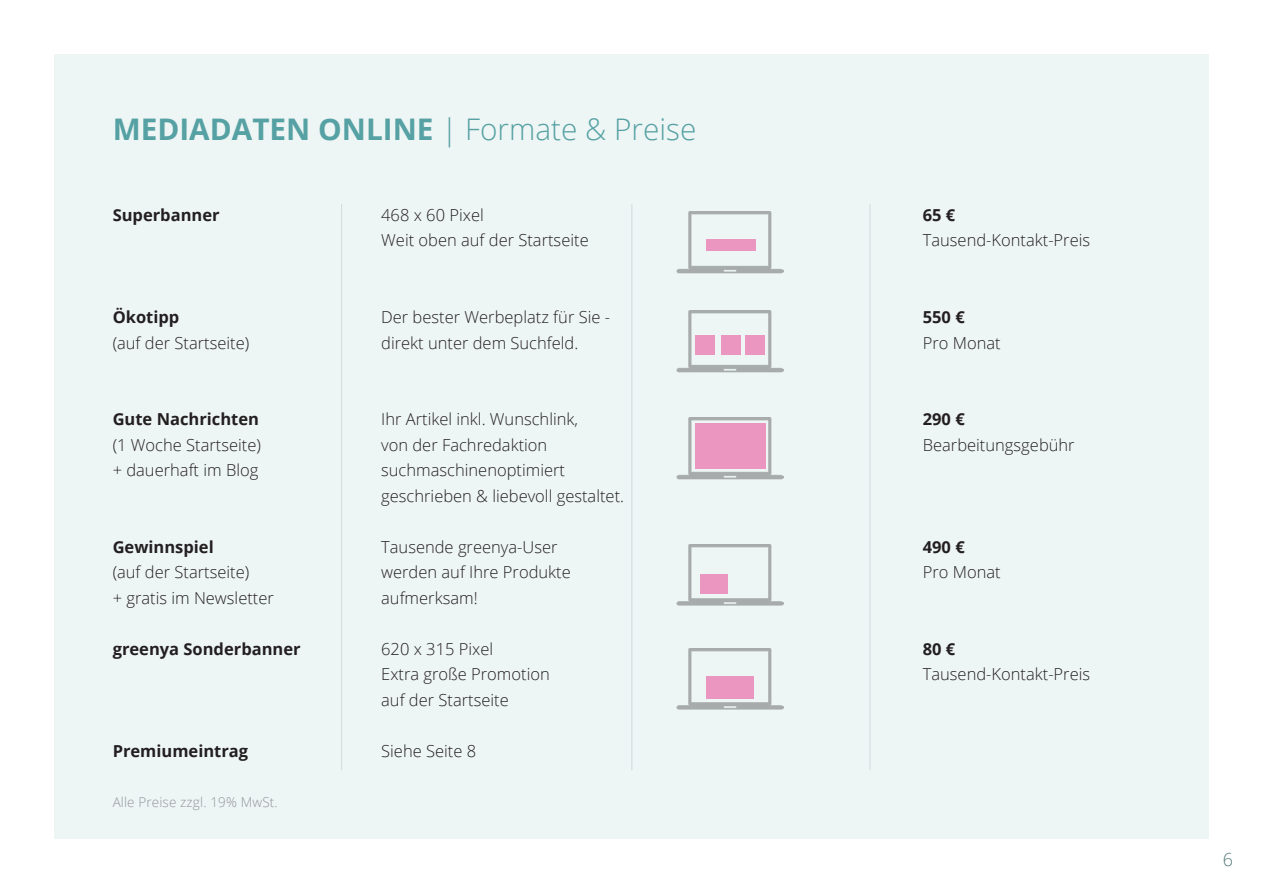
<style>
.page{position:relative;width:1263px;height:893px;background:#fff}
.page>*{position:absolute;margin:0;border:0;box-sizing:border-box;transform-origin:0 0}
.t1{font:700 29.7px "Open Sans";color:#56a1a3}
.t2{font:300 18px "Open Sans";color:#567c7a}
.t3{font:300 16.5px "Open Sans";color:#231f20}
.t4{font:700 16.5px "Open Sans";color:#231f20}
.t5{font:300 13.5px "Open Sans";letter-spacing:.01em;color:#939598}
.s1{font-weight:300}
</style>
<div class="page">
<div style="left:54px;top:54px;width:1155px;height:785px;background:#eef5f5"></div>
<img style="left:677px;top:212px;width:106px;height:62px">
<img style="left:677px;top:310px;width:106px;height:63px">
<img style="left:677px;top:417px;width:106px;height:63px">
<img style="left:677px;top:544px;width:106px;height:62px">
<img style="left:677px;top:648px;width:106px;height:62px">
<hr style="left:341px;top:204px;width:1px;height:566px;background:#a2b2b1">
<hr style="left:631px;top:204px;width:1px;height:566px;background:#a2b2b1">
<hr style="left:870px;top:204px;width:1px;height:566px;background:#a2b2b1">
<div style="left:706px;top:240px;width:50px;height:11px;background:#eb96c1"></div>
<div style="left:696px;top:423px;width:70px;height:46px;background:#eb96c1"></div>
<div style="left:745px;top:336px;width:19px;height:19px;background:#eb96c1"></div>
<div style="left:706px;top:676px;width:48px;height:23px;background:#eb96c1"></div>
<div style="left:700px;top:574px;width:28px;height:19px;background:#eb96c1"></div>
<div style="left:721px;top:335px;width:19px;height:20px;background:#eb96c1"></div>
<div style="left:696px;top:335px;width:19px;height:20px;background:#eb96c1"></div>
<p class="t1" style="left:113px;top:109px;width:585px">MEDIADATEN ONLINE <span class="s1">| Formate &amp; Preise</span></p>
<p class="t4" style="left:113px;top:203px;width:108px">Superbanner</p>
<p class="t3" style="left:381px;top:204px;width:104px">468 x 60 Pixel</p>
<p class="t4" style="left:923px;top:203px;width:34px">65 €</p>
<p class="t3" style="left:381px;top:229px;width:209px">Weit oben auf der Startseite</p>
<p class="t3" style="left:923px;top:229px;width:169px">Tausend-Kontakt-Preis</p>
<p class="t4" style="left:113px;top:305px;width:68px">Ökotipp</p>
<p class="t3" style="left:381px;top:306px;width:230px">Der bester Werbeplatz für Sie -</p>
<p class="t4" style="left:923px;top:305px;width:43px">550 €</p>
<p class="t3" style="left:113px;top:331px;width:138px">(auf der Startseite)</p>
<p class="t3" style="left:381px;top:331px;width:199px">direkt unter dem Suchfeld.</p>
<p class="t3" style="left:923px;top:331px;width:79px">Pro Monat</p>
<p class="t4" style="left:113px;top:407px;width:148px">Gute Nachrichten</p>
<p class="t3" style="left:381px;top:408px;width:198px">Ihr Artikel inkl. Wunschlink,</p>
<p class="t4" style="left:923px;top:407px;width:43px">290 €</p>
<p class="t3" style="left:113px;top:433px;width:150px">(1 Woche Startseite)</p>
<p class="t3" style="left:381px;top:433px;width:168px">von der Fachredaktion</p>
<p class="t3" style="left:923px;top:433px;width:153px">Bearbeitungsgebühr</p>
<p class="t3" style="left:113px;top:459px;width:147px">+ dauerhaft im Blog</p>
<p class="t3" style="left:381px;top:459px;width:185px">suchmaschinenoptimiert</p>
<p class="t3" style="left:381px;top:484px;width:244px">geschrieben &amp; liebevoll gestaltet.</p>
<p class="t4" style="left:113px;top:535px;width:102px">Gewinnspiel</p>
<p class="t3" style="left:381px;top:535px;width:178px">Tausende greenya-User</p>
<p class="t4" style="left:923px;top:535px;width:43px">490 €</p>
<p class="t3" style="left:113px;top:561px;width:138px">(auf der Startseite)</p>
<p class="t3" style="left:381px;top:561px;width:191px">werden auf Ihre Produkte</p>
<p class="t3" style="left:923px;top:561px;width:79px">Pro Monat</p>
<p class="t3" style="left:113px;top:586px;width:163px">+ gratis im Newsletter</p>
<p class="t3" style="left:381px;top:586px;width:98px">aufmerksam!</p>
<p class="t4" style="left:113px;top:637px;width:189px">greenya Sonderbanner</p>
<p class="t3" style="left:381px;top:637px;width:114px">620 x 315 Pixel</p>
<p class="t4" style="left:923px;top:637px;width:34px">80 €</p>
<p class="t3" style="left:381px;top:663px;width:170px">Extra große Promotion</p>
<p class="t3" style="left:923px;top:663px;width:169px">Tausend-Kontakt-Preis</p>
<p class="t3" style="left:381px;top:688px;width:129px">auf der Startseite</p>
<p class="t4" style="left:113px;top:739px;width:137px">Premiumeintrag</p>
<p class="t3" style="left:381px;top:739px;width:96px">Siehe Seite 8</p>
<p class="t5" style="left:113px;top:792px;width:167px">Alle Preise zzgl. 19% MwSt.</p>
<p class="t2" style="left:1223px;top:847px;width:12px">6</p>
</div>
